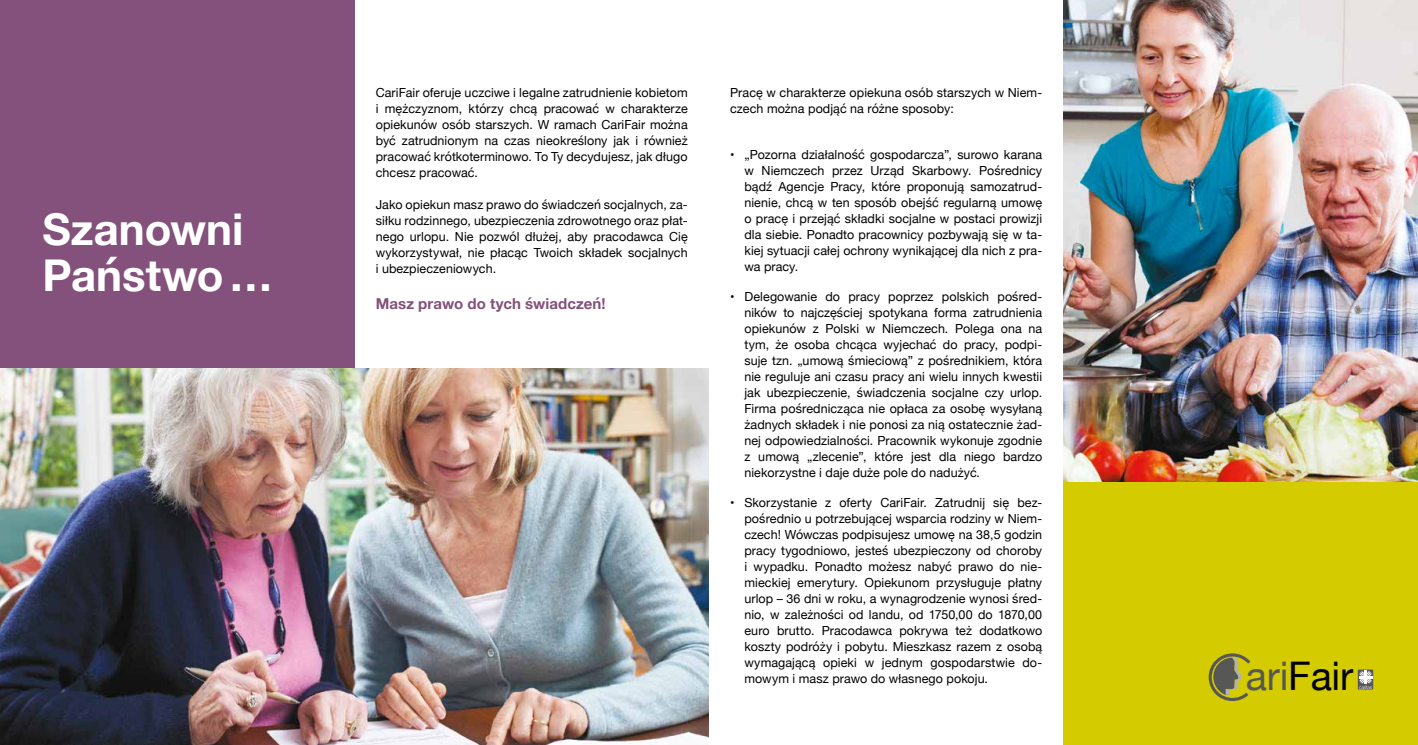
<style>
.page{position:relative;width:1418px;height:745px;background:#fff}
.page>*{position:absolute;margin:0;border:0;box-sizing:border-box;transform-origin:0 0}
.t1{font:700 43.75px/46.1px "Helvetica Neue";color:#fff}
.t2{font:39.38px "Helvetica Neue";letter-spacing:-.005em;color:#000}
.t3{font:700 15px "Helvetica Neue";letter-spacing:.005em;color:#83517b}
.t4{font:12.5px/16px "Helvetica Neue";letter-spacing:.005em;color:#000;text-align:justify}
.s1{color:#575756}
</style>
<div class="page">
<img style="left:1063px;top:0;width:354px;height:482px">
<div style="left:1063px;top:482px;width:354px;height:262px;background:#d4cb00"></div>
<svg style="left:1208px;top:653px;width:43px;height:48px"></svg>
<svg style="left:1357px;top:669px;width:16px;height:20px"></svg>
<hr style="left:1358px;top:675px;width:14px;height:3px;background:#fff">
<svg style="left:1358px;top:670px;width:13px;height:18px"></svg>
<div style="left:0;top:0;width:354px;height:369px;background:#83517b"></div>
<img style="left:0;top:369px;width:709px;height:375px">
<h1 class="t1" style="left:43px;top:207px;width:232px">Szanowni<br>Państwo…</h1>
<p class="t4" style="left:376px;top:85px;width:313px">CariFair oferuje uczciwe i legalne zatrudnienie kobietom i mężczyznom, którzy chcą pracować w charakterze opiekunów osób starszych. W ramach CariFair można być zatrudnionym na czas nieokreślony jak i również pracować krótkoterminowo. To Ty decydujesz, jak długo chcesz pracować.</p>
<p class="t4" style="left:376px;top:197px;width:313px">Jako opiekun masz prawo do świadczeń socjalnych, za&shy;siłku rodzinnego, ubezpieczenia zdrowotnego oraz płat&shy;nego urlopu. Nie pozwól dłużej, aby pracodawca Cię wykorzystywał, nie płacąc Twoich składek socjalnych i ubezpieczeniowych.</p>
<p class="t3" style="left:376px;top:291px;width:231px">Masz prawo do tych świadczeń!</p>
<p class="t4" style="left:730px;top:85px;width:313px">Pracę w charakterze opiekuna osób starszych w Niem&shy;czech można podjąć na różne sposoby:</p>
<p class="t4" style="left:744px;top:147px;width:299px;text-indent:-14px">• „Pozorna działalność gospodarcza”, surowo karana w Niemczech przez Urząd Skarbowy. Pośrednicy bądź Agencje Pracy, które proponują samozatrud&shy;nienie, chcą w ten sposób obejść regularną umowę o pracę i przejąć składki socjalne w postaci prowizji dla siebie. Ponadto pracownicy pozbywają się w ta&shy;kiej sytuacji całej ochrony wynikającej dla nich z pra&shy;wa pracy.</p>
<p class="t4" style="left:744px;top:289px;width:299px;text-indent:-14px">• Delegowanie do pracy poprzez polskich pośred&shy;ników to najczęściej spotykana forma zatrudnienia opiekunów z Polski w Niemczech. Polega ona na tym, że osoba chcąca wyjechać do pracy, podpi&shy;suje tzn. „umową śmieciową” z pośrednikiem, która nie reguluje ani czasu pracy ani wielu innych kwestii jak ubezpieczenie, świadczenia socjalne czy urlop.<br>Firma pośrednicząca nie opłaca za osobę wysyłaną żadnych składek i nie ponosi za nią ostatecznie żad&shy;nej odpowiedzialności. Pracownik wykonuje zgodnie z umową „zlecenie”, które jest dla niego bardzo niekorzystne i daje duże pole do nadużyć.</p>
<p class="t4" style="left:744px;top:495px;width:299px;text-indent:-14px">• Skorzystanie z oferty CariFair. Zatrudnij się bez&shy;pośrednio u potrzebującej wsparcia rodziny w Niem&shy;czech! Wówczas podpisujesz umowę na 38,5 godzin pracy tygodniowo, jesteś ubezpieczony od choroby i wypadku. Ponadto możesz nabyć prawo do nie&shy;mieckiej emerytury. Opiekunom przysługuje płatny urlop – 36 dni w roku, a wynagrodzenie wynosi śred&shy;nio, w zależności od landu, od 1750,00 do 1870,00 euro brutto. Pracodawca pokrywa też dodatkowo koszty podróży i pobytu. Mieszkasz razem z osobą wymagającą opieki w jednym gospodarstwie do&shy;mowym i masz prawo do własnego pokoju.</p>
<h2 class="t2" style="left:1245px;top:647px;width:109px"><span class="s1">ari</span>Fair</h2>
</div>
